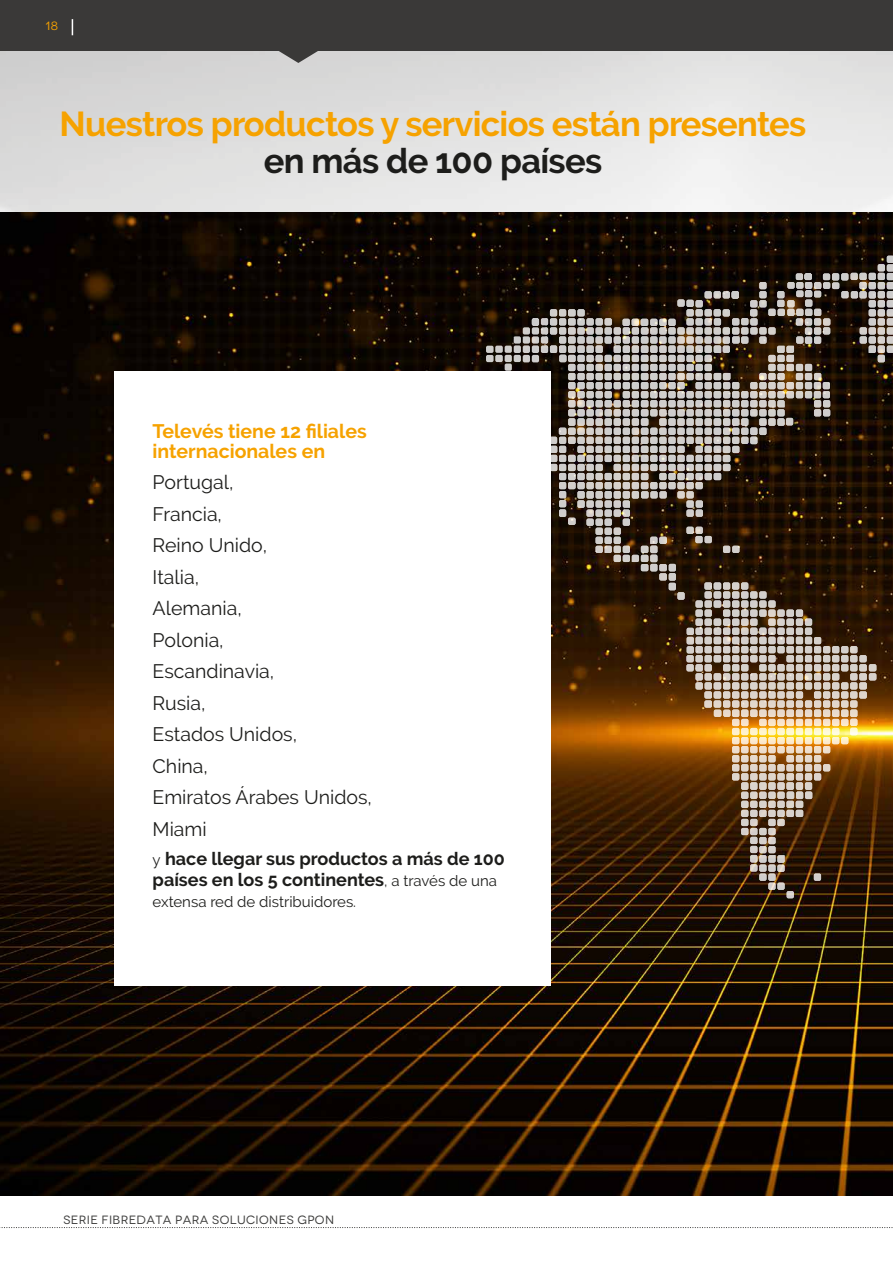
<style>
.page{position:relative;width:893px;height:1263px;background:#fff}
.page>*{position:absolute;margin:0;border:0;box-sizing:border-box;transform-origin:0 0}
.t1{font:700 34.5px "Raleway";letter-spacing:-.02em;color:#f6a200}
.t2{font:700 34.5px "Raleway";letter-spacing:-.02em;color:#1d1d1b}
.t3{font:19.5px/31.5px "Raleway";color:#1d1d1b}
.t4{font:700 19.5px/19.5px "Raleway";color:#f6a200}
.t5{font:700 18px/21px "Raleway";color:#1d1d1b}
.t6{font:15px "Raleway";color:#1d1d1b}
.t7{font:expanded 12px "Novecento";letter-spacing:.03em;color:#3d3d3c}
.t8{font:expanded 12px "Novecento";color:#f6a200}
.s1{font-weight:400;font-size:15px}
</style>
<div class="page">
<img style="left:0;top:51px;width:893px;height:1145px">
<div style="left:0;top:0;width:893px;height:51px;background:#3a3938"></div>
<svg style="left:261px;top:51px;width:74px;height:12px"></svg>
<svg style="left:72px;top:19px;width:1px;height:16px"></svg>
<svg style="left:0;top:1227px;width:893px;height:1px"></svg>
<img style="left:0;top:212px;width:893px;height:983px">
<svg style="left:486px;top:256px;width:407px;height:642px;background:#594430"></svg>
<svg style="left:850px;top:256px;width:43px;height:24px"></svg>
<div style="left:115px;top:371px;width:436px;height:615px;background:#fff"></div>
<p class="t8" style="left:45px;top:19px;width:14px">18</p>
<h1 class="t1" style="left:60px;top:104px;width:748px">Nuestros productos y servicios están presentes</h1>
<h1 class="t2" style="left:264px;top:142px;width:340px">en más de 100 países</h1>
<p class="t4" style="left:153px;top:422px;width:216px">Televés tiene 12 filiales internacionales en</p>
<p class="t3" style="left:153px;top:466px;width:221px">Portugal,<br>Francia,<br>Reino Unido,<br>Italia,<br>Alemania,<br>Polonia,<br>Escandinavia,<br>Rusia,<br>Estados Unidos,<br>China,<br>Emiratos Árabes Unidos,<br>Miami</p>
<p class="t5" style="left:153px;top:848px;width:354px"><span class="s1">y</span> hace llegar sus productos a más de 100 países en los 5 continentes<span class="s1">, a través de una</span></p>
<p class="t6" style="left:153px;top:893px;width:205px">extensa red de distribuidores.</p>
<p class="t7" style="left:63px;top:1212px;width:272px">SERIE FIBREDATA PARA SOLUCIONES GPON</p>
</div>
